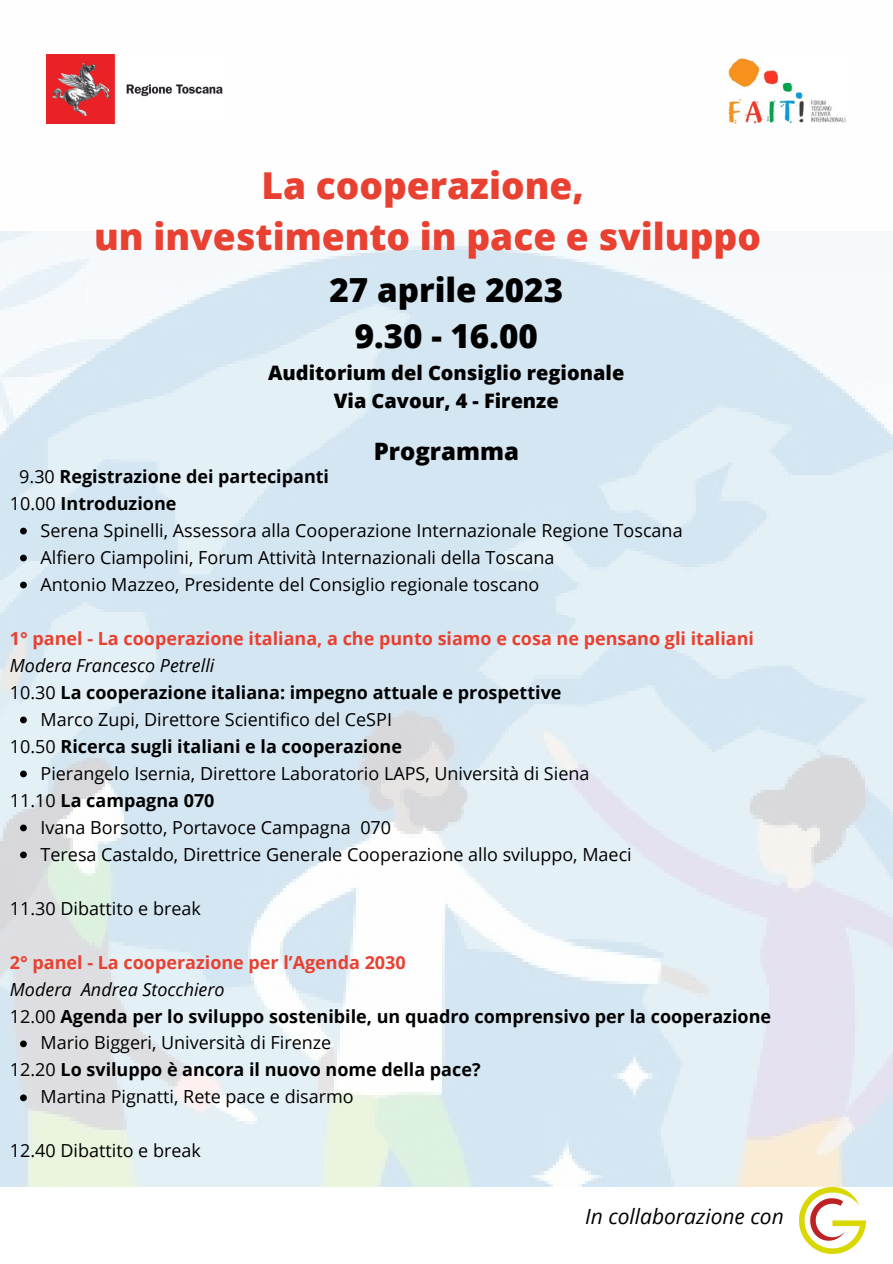
<style>
.page{position:relative;width:893px;height:1264px;background:#fff}
.page>*{position:absolute;margin:0;border:0;box-sizing:border-box;transform-origin:0 0}
.t1{font:800 37.05px/51.8px "Open Sans";color:#e84031;text-align:center}
.t2{font:800 33.15px/46px "Open Sans";color:#000;text-align:center}
.t3{font:800 24px "Open Sans";color:#000}
.t4{font:italic 21px "Open Sans";color:#000}
.t5{font:800 19.95px/27.5px "Open Sans";color:#000;text-align:center}
.t6{font:18px/27px "Open Sans";color:#000}
.t7{font:700 18px/27px "Open Sans";color:#000}
.t8{font:700 18px "Open Sans";color:#e84031}
.s1{font-weight:400}
.s2{font-weight:400;font-style:italic}
</style>
<div class="page">
<img style="left:0;top:231px;width:892px;height:956px">
<img style="left:46px;top:55px;width:177px;height:68px">
<img style="left:728px;top:58px;width:118px;height:65px">
<svg style="left:20px;top:527px;width:7px;height:7px"></svg>
<svg style="left:20px;top:554px;width:7px;height:7px"></svg>
<svg style="left:20px;top:581px;width:7px;height:7px"></svg>
<svg style="left:20px;top:716px;width:7px;height:7px"></svg>
<svg style="left:20px;top:770px;width:7px;height:7px"></svg>
<svg style="left:20px;top:824px;width:7px;height:7px"></svg>
<svg style="left:20px;top:851px;width:7px;height:7px"></svg>
<svg style="left:20px;top:1040px;width:7px;height:7px"></svg>
<svg style="left:20px;top:1094px;width:7px;height:7px"></svg>
<img style="left:799px;top:1187px;width:66px;height:66px">
<h1 class="t1" style="left:94px;top:158px;width:668px">La cooperazione,<br>un investimento in pace e sviluppo</h1>
<h2 class="t2" style="left:329px;top:266px;width:235px">27 aprile 2023<br>9.30 - 16.00</h2>
<p class="t5" style="left:268px;top:359px;width:358px">Auditorium del Consiglio regionale<br>Via Cavour, 4 - Firenze</p>
<p class="t7" style="left:10px;top:462px;width:320px;text-indent:9px"><span class="s1">9.30</span> Registrazione dei partecipanti<br><span class="s1">10.00</span> Introduzione</p>
<h3 class="t3" style="left:373px;top:434px;width:147px">Programma</h3>
<p class="t6" style="left:41px;top:516px;width:643px">Serena Spinelli, Assessora alla Cooperazione Internazionale Regione Toscana<br>Alfiero Ciampolini, Forum Attività Internazionali della Toscana<br>Antonio Mazzeo, Presidente del Consiglio regionale toscano</p>
<p class="t8" style="left:10px;top:625px;width:745px">1° panel - La cooperazione italiana, a che punto siamo e cosa ne pensano gli italiani</p>
<p class="t7" style="left:10px;top:651px;width:553px"><span class="s2">Modera Francesco Petrelli<br></span><span class="s1">10.30</span> La cooperazione italiana: impegno attuale e prospettive</p>
<p class="t7" style="left:10px;top:732px;width:393px"><span class="s1">10.50</span> Ricerca sugli italiani e la cooperazione</p>
<p class="t7" style="left:10px;top:786px;width:206px"><span class="s1">11.10</span> La campagna 070</p>
<p class="t6" style="left:41px;top:705px;width:353px">Marco Zupi, Direttore Scientifico del CeSPI</p>
<p class="t6" style="left:41px;top:759px;width:550px">Pierangelo Isernia, Direttore Laboratorio LAPS, Università di Siena</p>
<p class="t6" style="left:41px;top:813px;width:592px">Ivana Borsotto, Portavoce Campagna 070<br>Teresa Castaldo, Direttrice Generale Cooperazione allo sviluppo, Maeci</p>
<p class="t6" style="left:10px;top:894px;width:192px">11.30 Dibattito e break</p>
<p class="t8" style="left:10px;top:949px;width:397px">2° panel - La cooperazione per l’Agenda 2030</p>
<p class="t7" style="left:10px;top:975px;width:762px"><span class="s2">Modera Andrea Stocchiero<br></span><span class="s1">12.00</span> Agenda per lo sviluppo sostenibile, un quadro comprensivo per la cooperazione</p>
<p class="t7" style="left:10px;top:1055px;width:472px"><span class="s1">12.20</span> Lo sviluppo è ancora il nuovo nome della pace?</p>
<p class="t6" style="left:41px;top:1028px;width:292px">Mario Biggeri, Università di Firenze</p>
<p class="t6" style="left:41px;top:1082px;width:315px">Martina Pignatti, Rete pace e disarmo</p>
<p class="t6" style="left:10px;top:1136px;width:192px">12.40 Dibattito e break</p>
<p class="t4" style="left:585px;top:1201px;width:200px">In collaborazione con</p>
</div>
